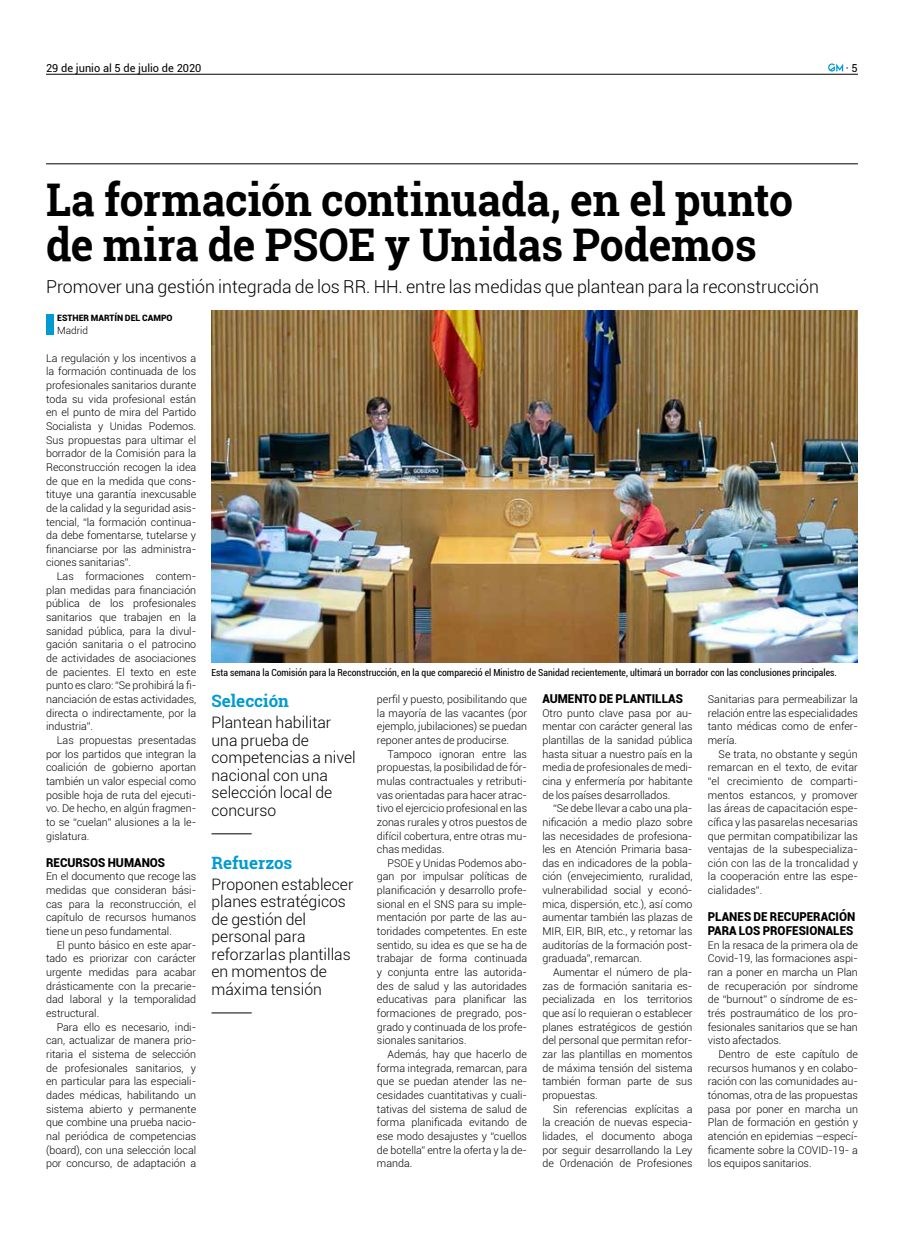
<style>
.page{position:relative;width:904px;height:1234px;background:#fff}
.page>*{position:absolute;margin:0;border:0;box-sizing:border-box;transform-origin:0 0}
.t1{font:700 45px/45px "Roboto Slab";letter-spacing:-.005em;color:#000;scale:.95 1}
.t2{font:300 17.75px "Roboto";letter-spacing:-.005em;color:#000}
.t3{font:700 17px "Roboto Slab";color:#009bd2}
.t4{font:300 15.75px/17.5px "Roboto";color:#000}
.t5{font:900 12.25px/13.6px "Roboto";color:#000;scale:.95 1}
.t6{font:11px "Roboto";color:#000}
.t7{font:300 10.62px/13.6px "Roboto";color:#000;text-align:justify}
.t8{font:300 10px "Roboto";color:#000}
.t9{font:condensed 9.75px "Roboto";color:#000}
.t10{font:900 8.75px "Roboto";color:#000}
</style>
<div class="page">
<hr style="left:46px;top:163px;width:811px;height:1px;background:#000">
<hr style="left:46px;top:74px;width:811px;height:1px;background:#000">
<svg style="left:828px;top:63px;width:15px;height:9px"></svg>
<div style="left:46px;top:314px;width:8px;height:20px;background:#009bd2"></div>
<img style="left:211px;top:311px;width:646px;height:351px">
<hr style="left:211px;top:833px;width:41px;height:1px;background:#000">
<hr style="left:211px;top:1012px;width:41px;height:1px;background:#000">
<p class="t6" style="left:46px;top:60px;width:157px">29 de junio al 5 de julio de 2020</p>
<p class="t6" style="left:845px;top:60px;width:13px">· 5</p>
<h1 class="t1" style="left:46px;top:177px;width:788px">La formación continuada, en el punto de mira de PSOE y Unidas Podemos</h1>
<h2 class="t2" style="left:46px;top:274px;width:774px">Promover una gestión integrada de los RR. HH. entre las medidas que plantean para la reconstrucción</h2>
<p class="t10" style="left:57px;top:311px;width:117px">ESTHER MARTÍN DEL CAMPO</p>
<p class="t8" style="left:57px;top:324px;width:32px">Madrid</p>
<p class="t7" style="left:46px;top:350px;width:152px">La regulación y los incentivos a la formación continuada de los profesionales sanitarios durante toda su vida profesional están en el punto de mira del Partido Socialista y Unidas Podemos.<br>Sus propuestas para ultimar el borrador de la Comisión para la Reconstrucción recogen la idea de que en la medida que cons&shy;tituye una garantía inexcusable de la calidad y la seguridad asis&shy;tencial, “la formación continua&shy;da debe fomentarse, tutelarse y financiarse por las administra&shy;ciones sanitarias”.</p>
<p class="t7" style="left:46px;top:569px;width:152px;text-indent:11px">Las formaciones contem&shy;plan medidas para financiación pública de los profesionales sanitarios que trabajen en la sanidad pública, para la divul&shy;gación sanitaria o el patrocino de actividades de asociaciones de pacientes. El texto en este punto es claro: “Se prohibirá la fi&shy;nanciación de estas actividades, directa o indirectamente, por la industria”.</p>
<p class="t7" style="left:46px;top:732px;width:152px;text-indent:11px">Las propuestas presentadas por los partidos que integran la coalición de gobierno aportan también un valor especial como posible hoja de ruta del ejecuti&shy;vo. De hecho, en algún fragmen&shy;to se “cuelan” alusiones a la le&shy;gislatura.</p>
<p class="t5" style="left:46px;top:854px;width:127px">RECURSOS HUMANOS</p>
<p class="t7" style="left:46px;top:869px;width:152px">En el documento que recoge las medidas que consideran bási&shy;cas para la reconstrucción, el capítulo de recursos humanos tiene un peso fundamental.</p>
<p class="t7" style="left:46px;top:937px;width:152px;text-indent:11px">El punto básico en este apar&shy;tado es priorizar con carácter urgente medidas para acabar drásticamente con la precarie&shy;dad laboral y la temporalidad estructural.</p>
<p class="t7" style="left:46px;top:1019px;width:152px;text-indent:11px">Para ello es necesario, indi&shy;can, actualizar de manera prio&shy;ritaria el sistema de selección de profesionales sanitarios, y en particular para las especiali&shy;dades médicas, habilitando un sistema abierto y permanente que combine una prueba nacio&shy;nal periódica de competencias (board), con una selección local por concurso, de adaptación a</p>
<p class="t9" style="left:211px;top:665px;width:626px">Esta semana la Comisión para la Reconstrucción, en la que compareció el Ministro de Sanidad recientemente, ultimará un borrador con las conclusiones principales.</p>
<h3 class="t3" style="left:211px;top:689px;width:79px">Selección</h3>
<h3 class="t4" style="left:211px;top:713px;width:146px">Plantean habilitar una prueba de competencias a nivel nacional con una selección local de concurso</h3>
<h3 class="t3" style="left:211px;top:850px;width:82px">Refuerzos</h3>
<h3 class="t4" style="left:211px;top:874px;width:143px">Proponen establecer planes estratégicos de gestión del personal para reforzarlas plantillas en momentos de máxima tensión</h3>
<p class="t7" style="left:377px;top:692px;width:152px">perfil y puesto, posibilitando que la mayoría de las vacantes (por ejemplo, jubilaciones) se puedan reponer antes de producirse.</p>
<p class="t7" style="left:377px;top:746px;width:152px;text-indent:11px">Tampoco ignoran entre las propuestas, la posibilidad de fór&shy;mulas contractuales y retributi&shy;vas orientadas para hacer atrac&shy;tivo el ejercicio profesional en las zonas rurales y otros puestos de difícil cobertura, entre otras mu&shy;chas medidas.</p>
<p class="t7" style="left:377px;top:855px;width:152px;text-indent:11px">PSOE y Unidas Podemos abo&shy;gan por impulsar políticas de planificación y desarrollo profe&shy;sional en el SNS para su imple&shy;mentación por parte de las au&shy;toridades competentes. En este sentido, su idea es que se ha de trabajar de forma continuada y conjunta entre las autorida&shy;des de salud y las autoridades educativas para planificar las formaciones de pregrado, pos&shy;grado y continuada de los profe&shy;sionales sanitarios.</p>
<p class="t7" style="left:377px;top:1046px;width:152px;text-indent:11px">Además, hay que hacerlo de forma integrada, remarcan, para que se puedan atender las ne&shy;cesidades cuantitativas y cuali&shy;tativas del sistema de salud de forma planificada evitando de ese modo desajustes y “cuellos de botella” entre la oferta y la de&shy;manda.</p>
<p class="t5" style="left:542px;top:691px;width:149px">AUMENTO DE PLANTILLAS</p>
<p class="t7" style="left:542px;top:705px;width:152px">Otro punto clave pasa por au&shy;mentar con carácter general las plantillas de la sanidad pública hasta situar a nuestro país en la media de profesionales de medi&shy;cina y enfermería por habitante de los países desarrollados.</p>
<p class="t7" style="left:542px;top:801px;width:152px;text-indent:11px">“Se debe llevar a cabo una pla&shy;nificación a medio plazo sobre las necesidades de profesiona&shy;les en Atención Primaria basa&shy;das en indicadores de la pobla&shy;ción (envejecimiento, ruralidad, vulnerabilidad social y econó&shy;mica, dispersión, etc.), así como aumentar también las plazas de MIR, EIR, BIR, etc., y retomar las auditorías de la formación post&shy;graduada”, remarcan.</p>
<p class="t7" style="left:542px;top:964px;width:152px;text-indent:11px">Aumentar el número de pla&shy;zas de formación sanitaria es&shy;pecializada en los territorios que así lo requieran o establecer planes estratégicos de gestión del personal que permitan refor&shy;zar las plantillas en momentos de máxima tensión del sistema también forman parte de sus propuestas.</p>
<p class="t7" style="left:542px;top:1101px;width:152px;text-indent:11px">Sin referencias explícitas a la creación de nuevas especia&shy;lidades, el documento aboga por seguir desarrollando la Ley de Ordenación de Profesiones</p>
<p class="t7" style="left:707px;top:692px;width:152px">Sanitarias para permeabilizar la relación entre las especialidades tanto médicas como de enfer&shy;mería.</p>
<p class="t7" style="left:707px;top:746px;width:152px;text-indent:11px">Se trata, no obstante y según remarcan en el texto, de evitar “el crecimiento de comparti&shy;mentos estancos, y promover las áreas de capacitación espe&shy;cífica y las pasarelas necesarias que permitan compatibilizar las ventajas de la subespecializa&shy;ción con las de la troncalidad y la cooperación entre las espe&shy;cialidades”.</p>
<p class="t5" style="left:707px;top:909px;width:157px">PLANES DE RECUPERACIÓN<br>PARA LOS PROFESIONALES</p>
<p class="t7" style="left:707px;top:937px;width:152px">En la resaca de la primera ola de Covid-19, las formaciones aspi&shy;ran a poner en marcha un Plan de recuperación por síndrome de “burnout” o síndrome de es&shy;trés postraumático de los pro&shy;fesionales sanitarios que se han visto afectados.</p>
<p class="t7" style="left:707px;top:1046px;width:152px;text-indent:11px">Dentro de este capítulo de recursos humanos y en colabo&shy;ración con las comunidades au&shy;tónomas, otra de las propuestas pasa por poner en marcha un Plan de formación en gestión y atención en epidemias –especí&shy;ficamente sobre la COVID-19- a los equipos sanitarios.</p>
</div>
